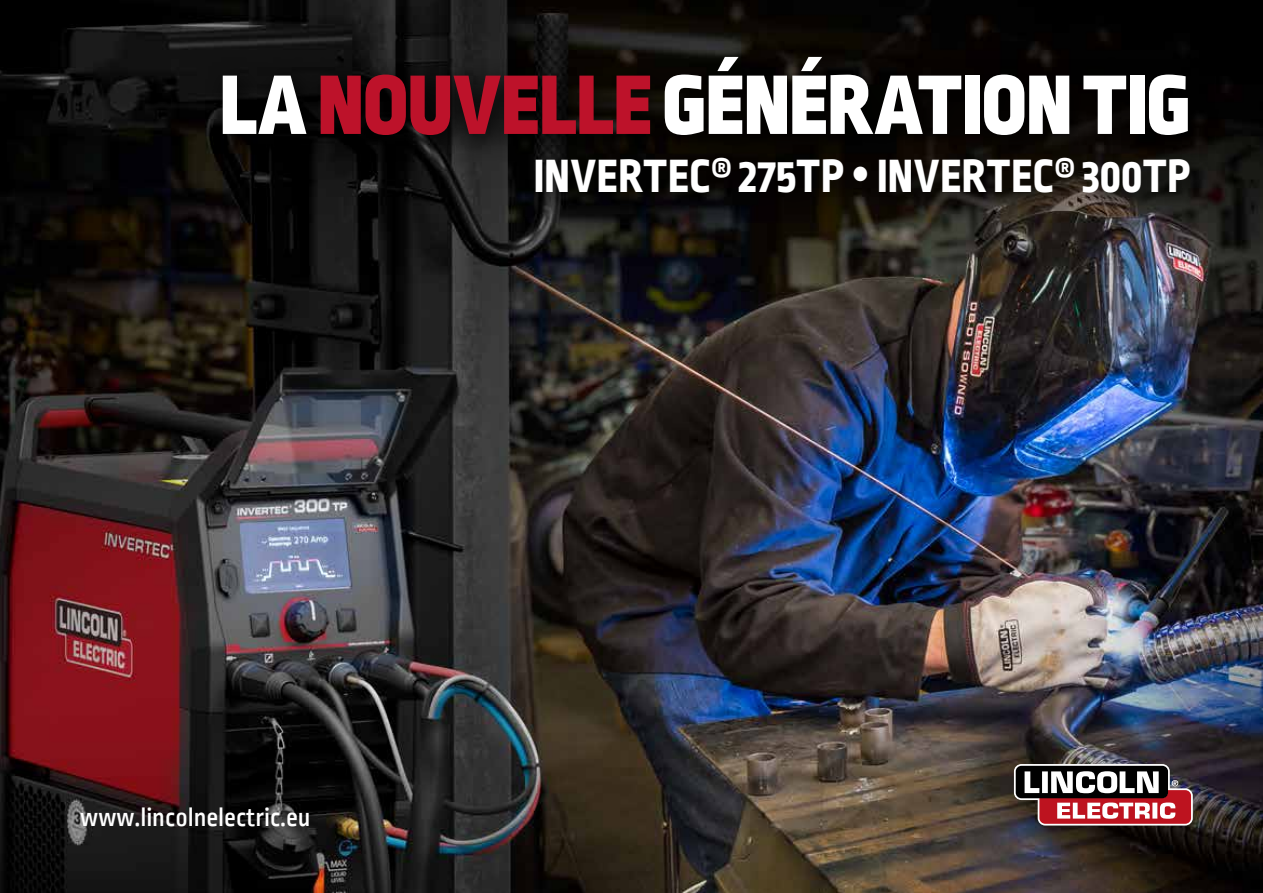
<style>
.page{position:relative;width:1263px;height:893px;background:#fff}
.page>*{position:absolute;margin:0;border:0;box-sizing:border-box;transform-origin:0 0}
.t1{font:900 89.1px "Ropa Sans Pro";letter-spacing:.005em;color:#fff;scale:.96 1}
.t2{font:800 49.35px "Ropa Sans Pro";letter-spacing:.01em;color:#fff;scale:.94 1}
.t3{font:500 27px "Ropa Sans PTT";color:#fff}
.s1{color:#bd122a}
</style>
<div class="page">
<img style="left:0;top:0;width:1263px;height:893px">
<svg style="left:205px;top:40px;width:1013px;height:182px;background:#0c0b09"></svg>
<svg style="left:1014px;top:764px;width:179px;height:61px"></svg>
<h1 class="t1" style="left:220px;top:51px;width:1012px">LA <span class="s1">NOUVELLE</span> GÉNÉRATION TIG</h1>
<p class="t2" style="left:534px;top:148px;width:700px">INVERTEC® 275TP • INVERTEC® 300TP</p>
<p class="t3" style="left:80px;top:802px;width:232px">www.lincolnelectric.eu</p>
</div>
